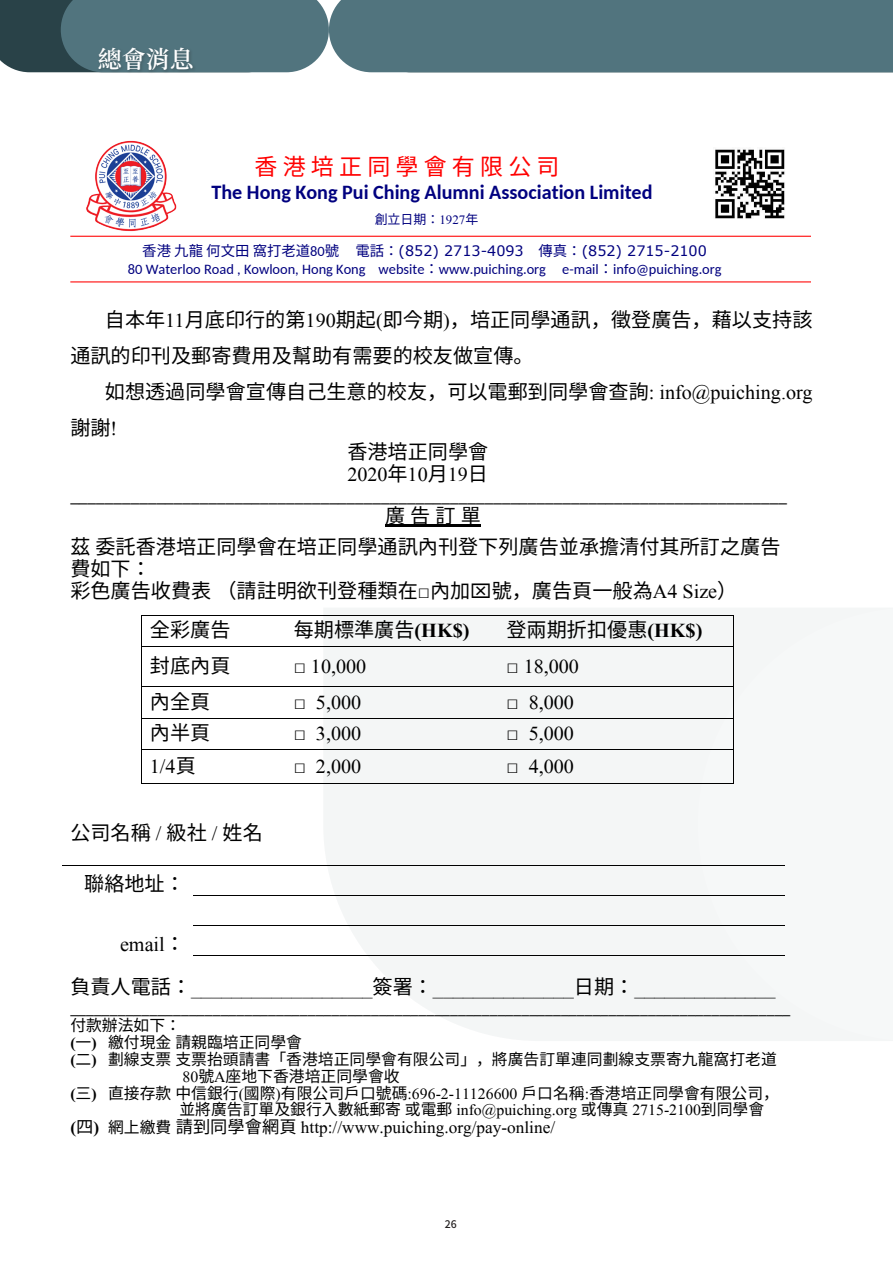
<style>
.page{position:relative;width:893px;height:1263px;background:#fff}
.page>*{position:absolute;margin:0;border:0;box-sizing:border-box;transform-origin:0 0}
.t1{font:600 24px "Source Han Serif TC";color:#fff}
.t2{font:22.95px "Noto Sans CJ Kjp";letter-spacing:.225em;color:#f00}
.t3{font:20.1px/36px "Noto Sans CJ Kjp";color:#000}
.t4{font:20.1px "Basic Roman";letter-spacing:-.005em;color:#000}
.t5{font:700 20.1px "Carlito";color:#00007f}
.t6{font:20.1px "Times New Roman";color:#000}
.t7{font:17.25px "Carlito";color:#000}
.t8{font:17.25px "Basic Roman";color:#000}
.t9{font:15.9px "Noto Sans CJ Kjp";color:#000}
.t10{font:15.9px "Carlito";color:#000}
.t11{font:15.9px "Basic Roman";color:#000}
.t12{font:14.4px "Carlito";color:#00007f}
.t13{font:14.4px "Verdana";color:#00007f}
.t14{font:12.9px "Noto Sans CJ Kjp";color:#00007f}
.t15{font:500 10.5px "Source Han Sans TW";color:#231f20}
.s1{font-family:"Basic Roman"}
.s2{font-family:"Noto Sans CJ Kjp"}
.s3{font-family:"Carlito"}
.s4{font-family:"Times New Roman"}
.s5{font-family:"Basic Roman";font-weight:700}
.s6{font-weight:700}
.s7{font-family:"Noto Sans CJ Kjp";font-size:15.9px}
</style>
<div class="page">
<div style="left:323px;top:608px;width:375px;height:433px;background:#f4f6f6"></div>
<div style="left:698px;top:608px;width:195px;height:433px;background:#f6f8f8"></div>
<svg style="left:0;top:0;width:893px;height:72px;background:#50727c"></svg>
<div style="left:97px;top:46px;width:100px;height:29px;background:#231f20;opacity:.3"></div>
<hr style="left:70px;top:236px;width:741px;height:1px;background:#f00">
<hr style="left:70px;top:281px;width:741px;height:1px;background:#f00">
<img style="left:715px;top:149px;width:70px;height:70px">
<img style="left:83px;top:140px;width:94px;height:97px">
<hr style="left:385px;top:525px;width:20px;height:2px;background:#000">
<hr style="left:410px;top:525px;width:20px;height:2px;background:#000">
<hr style="left:435px;top:525px;width:21px;height:2px;background:#000">
<hr style="left:461px;top:525px;width:20px;height:2px;background:#000">
<hr style="left:141px;top:615px;width:145px;height:1px;background:#000">
<hr style="left:286px;top:615px;width:213px;height:1px;background:#000">
<hr style="left:499px;top:615px;width:235px;height:1px;background:#000">
<hr style="left:142px;top:646px;width:144px;height:1px;background:#000">
<hr style="left:286px;top:646px;width:213px;height:1px;background:#000">
<hr style="left:499px;top:646px;width:234px;height:1px;background:#000">
<hr style="left:142px;top:687px;width:144px;height:1px;background:#000">
<hr style="left:286px;top:687px;width:213px;height:1px;background:#000">
<hr style="left:499px;top:687px;width:234px;height:1px;background:#000">
<hr style="left:142px;top:718px;width:144px;height:1px;background:#000">
<hr style="left:286px;top:718px;width:213px;height:1px;background:#000">
<hr style="left:499px;top:718px;width:234px;height:1px;background:#000">
<hr style="left:142px;top:749px;width:144px;height:1px;background:#000">
<hr style="left:286px;top:749px;width:213px;height:1px;background:#000">
<hr style="left:499px;top:749px;width:234px;height:1px;background:#000">
<svg style="left:141px;top:616px;width:1px;height:167px"></svg>
<hr style="left:141px;top:783px;width:145px;height:1px;background:#000">
<hr style="left:286px;top:783px;width:213px;height:1px;background:#000">
<hr style="left:499px;top:783px;width:235px;height:1px;background:#000">
<svg style="left:733px;top:616px;width:1px;height:167px"></svg>
<hr style="left:63px;top:865px;width:130px;height:1px;background:#000">
<hr style="left:193px;top:865px;width:591px;height:1px;background:#000">
<hr style="left:193px;top:896px;width:591px;height:1px;background:#000">
<hr style="left:193px;top:925px;width:591px;height:1px;background:#000">
<hr style="left:193px;top:955px;width:591px;height:1px;background:#000">
<p class="t1" style="left:98px;top:46px;width:97px">總會消息</p>
<p class="t2" style="left:255px;top:153px;width:307px">香港培正同學會有限公司</p>
<p class="t5" style="left:211px;top:179px;width:443px">The Hong Kong Pui Ching Alumni Association Limited</p>
<p class="t14" style="left:375px;top:212px;width:105px">創立日期：<span class="s1">1927</span>年</p>
<p class="t13" style="left:142px;top:242px;width:566px"><span class="s2">香港九龍何文田窩打老道</span><span class="s3">80</span><span class="s2">號 電話：</span>(852) 2713-4093 <span class="s2">傳真：</span>(852) 2715-2100</p>
<p class="t12" style="left:128px;top:259px;width:595px">80 Waterloo Road , Kowloon, Hong Kong website<span class="s2">：</span>www.puiching.org e-mail<span class="s2">：</span>info@puiching.org</p>
<p class="t3" style="left:70px;top:302px;width:744px;text-indent:35px">自本年<span class="s1">11</span>月底印行的第<span class="s1">190</span>期起<span class="s1">(</span>即今期<span class="s1">)</span>，培正同學通訊，徵登廣告，藉以支持該通訊的印刊及郵寄費用及幫助有需要的校友做宣傳。</p>
<p class="t3" style="left:70px;top:374px;width:744px;text-indent:35px">如想透過同學會宣傳自己生意的校友，可以電郵到同學會查詢<span class="s1">:</span> <span class="s4">info@puiching.org</span>謝謝<span class="s1">!</span></p>
<p class="t3" style="left:347px;top:434px;width:143px">香港培正同學會</p>
<p class="t4" style="left:347px;top:460px;width:142px">2020<span class="s2">年</span>10<span class="s2">月</span>19<span class="s2">日</span></p>
<p class="t7" style="left:70px;top:484px;width:718px">___________________________________________________________________________________</p>
<p class="t3" style="left:70px;top:500px;width:712px;line-height:31.7px;text-indent:315px">廣告訂單<br>茲委託香港培正同學會在培正同學通訊內刊登下列廣告並承擔清付其所訂之廣告</p>
<p class="t3" style="left:70px;top:558px;width:669px;line-height:22.5px">費如下：<br>彩色廣告收費表（請註明欲刊登種類在<span class="s1">□</span>內加 號，廣告頁一般為<span class="s1">A4 Size</span>）</p>
<p class="t3" style="left:150px;top:612px;width:82px">全彩廣告</p>
<p class="t3" style="left:294px;top:612px;width:177px">每期標準廣告<span class="s5">(HK$)</span></p>
<p class="t3" style="left:506px;top:612px;width:197px">登兩期折扣優惠<span class="s5">(HK$)</span></p>
<p class="t3" style="left:150px;top:648px;width:82px">封底內頁</p>
<p class="t4" style="left:294px;top:653px;width:74px">□ 10,000</p>
<p class="t4" style="left:506px;top:653px;width:74px">□ 18,000</p>
<p class="t3" style="left:150px;top:684px;width:62px">內全頁</p>
<p class="t4" style="left:294px;top:689px;width:69px">□ 5,000</p>
<p class="t4" style="left:506px;top:689px;width:69px">□ 8,000</p>
<p class="t3" style="left:150px;top:715px;width:62px">內半頁</p>
<p class="t4" style="left:294px;top:720px;width:69px">□ 3,000</p>
<p class="t4" style="left:506px;top:720px;width:69px">□ 5,000</p>
<p class="t4" style="left:150px;top:752px;width:47px">1/4<span class="s2">頁</span></p>
<p class="t4" style="left:294px;top:752px;width:69px">□ 2,000</p>
<p class="t4" style="left:506px;top:752px;width:69px">□ 4,000</p>
<p class="t3" style="left:70px;top:815px;width:194px">公司名稱 <span class="s1">/</span> 級社 <span class="s1">/</span> 姓名</p>
<p class="t3" style="left:84px;top:866px;width:102px">聯絡地址：</p>
<p class="t6" style="left:120px;top:931px;width:66px">email<span class="s2">：</span></p>
<p class="t4" style="left:70px;top:974px;width:707px"><span class="s2">負責人電話：</span>__________________<span class="s2">簽署：</span>______________<span class="s2">日期：</span>______________</p>
<p class="t10" style="left:70px;top:998px;width:722px">___________________________________________________________________________________________</p>
<p class="t9" style="left:70px;top:1017px;width:112px">付款辦法如下：</p>
<p class="t9" style="left:70px;top:1033px;width:233px"><span class="s5">(</span>一<span class="s5">)</span> 繳付現金請親臨培正同學會</p>
<p class="t9" style="left:70px;top:1050px;width:708px"><span class="s5">(</span>二<span class="s5">)</span> 劃線支票支票抬頭請書「香港培正同學會有限公司」，將廣告訂單連同劃線支票寄九龍窩打老道</p>
<p class="t9" style="left:183px;top:1067px;width:219px"><span class="s1">80</span>號<span class="s1">A</span>座地下香港培正同學會收</p>
<p class="t9" style="left:70px;top:1084px;width:710px"><span class="s5">(</span>三<span class="s5">)</span> 直接存款中信銀行<span class="s1">(</span>國際<span class="s1">)</span>有限公司戶口號碼<span class="s1">:696-2-11126600</span> 戶口名稱<span class="s1">:</span>香港培正同學會有限公司，</p>
<p class="t11" style="left:179px;top:1099px;width:586px"><span class="s2">並將廣告訂單及銀行入數紙郵寄或電郵</span> info@puiching.org <span class="s2">或傳真</span> 2715-2100<span class="s2">到同學會</span></p>
<p class="t8" style="left:70px;top:1116px;width:486px"><span class="s6">(</span><span class="s2">四</span><span class="s6">)</span> <span class="s7">網上繳費</span><span class="s2">請到同學會網頁</span> http://www.puiching.org/pay-online/</p>
<p class="t15" style="left:445px;top:1218px;width:13px">26</p>
</div>
